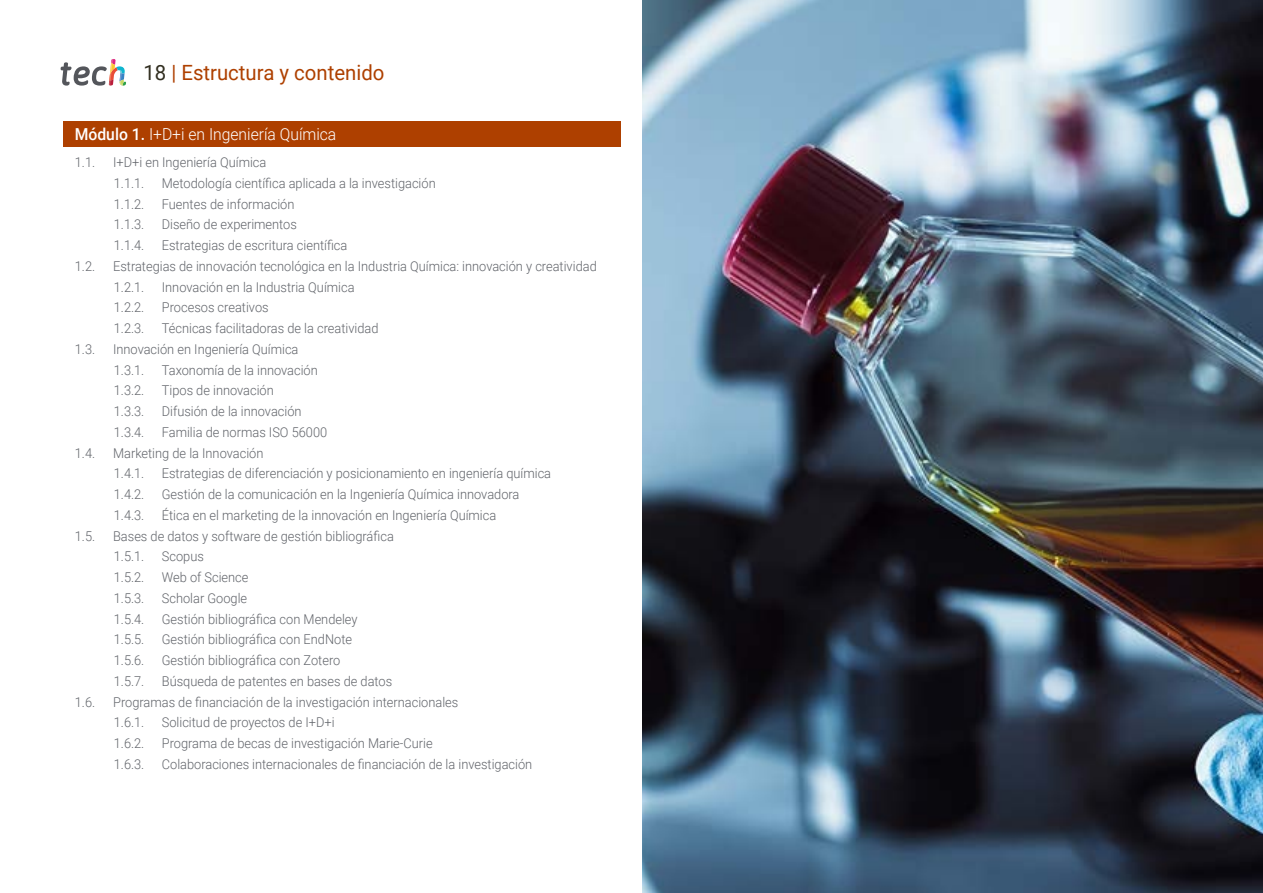
<style>
.page{position:relative;width:1263px;height:893px;background:#fff}
.page>*{position:absolute;margin:0;border:0;box-sizing:border-box;transform-origin:0 0}
.t1{font:21px "Roboto";color:#ae4000}
.t2{font:300 16.5px "Roboto";color:#fff;scale:.95 1}
.t3{font:300 13.5px/20.7px "Roboto";color:#61646a;scale:.95 1}
.s1{color:#312e20}
.s2{font-weight:500}
</style>
<div class="page">
<svg style="left:61px;top:59px;width:65px;height:27px"></svg>
<img style="left:642px;top:0;width:621px;height:893px">
<div style="left:64px;top:121px;width:557px;height:25px;background:#ae4000"></div>
<h1 class="t1" style="left:144px;top:57px;width:242px"><span class="s1">18</span> | Estructura y contenido</h1>
<p class="t2" style="left:75px;top:123px;width:277px"><span class="s2">Módulo 1.</span> I+D+i en Ingeniería Química</p>
<p class="t3" style="left:75px;top:151px;width:23px">1.1.</p>
<p class="t3" style="left:113px;top:151px;width:163px">I+D+i en Ingeniería Química<br>1.1.1.</p>
<p class="t3" style="left:162px;top:172px;width:290px">Metodología científica aplicada a la investigación</p>
<p class="t3" style="left:114px;top:193px;width:34px">1.1.2.</p>
<p class="t3" style="left:162px;top:193px;width:141px">Fuentes de información</p>
<p class="t3" style="left:114px;top:214px;width:34px">1.1.3.</p>
<p class="t3" style="left:162px;top:214px;width:144px">Diseño de experimentos</p>
<p class="t3" style="left:114px;top:234px;width:34px">1.1.4.</p>
<p class="t3" style="left:162px;top:234px;width:197px">Estrategias de escritura científica</p>
<p class="t3" style="left:75px;top:255px;width:23px">1.2.</p>
<p class="t3" style="left:113px;top:255px;width:511px">Estrategias de innovación tecnológica en la Industria Química: innovación y creatividad<br>1.2.1.</p>
<p class="t3" style="left:162px;top:276px;width:204px">Innovación en la Industria Química</p>
<p class="t3" style="left:114px;top:297px;width:34px">1.2.2.</p>
<p class="t3" style="left:162px;top:297px;width:114px">Procesos creativos</p>
<p class="t3" style="left:114px;top:317px;width:34px">1.2.3.</p>
<p class="t3" style="left:162px;top:317px;width:230px">Técnicas facilitadoras de la creatividad</p>
<p class="t3" style="left:75px;top:338px;width:23px">1.3.</p>
<p class="t3" style="left:113px;top:338px;width:197px">Innovación en Ingeniería Química<br>1.3.1.</p>
<p class="t3" style="left:162px;top:359px;width:166px">Taxonomía de la innovación</p>
<p class="t3" style="left:114px;top:380px;width:34px">1.3.2.</p>
<p class="t3" style="left:162px;top:380px;width:119px">Tipos de innovación</p>
<p class="t3" style="left:114px;top:400px;width:34px">1.3.3.</p>
<p class="t3" style="left:162px;top:400px;width:149px">Difusión de la innovación</p>
<p class="t3" style="left:114px;top:421px;width:34px">1.3.4.</p>
<p class="t3" style="left:162px;top:421px;width:176px">Familia de normas ISO 56000</p>
<p class="t3" style="left:75px;top:442px;width:23px">1.4.</p>
<p class="t3" style="left:113px;top:442px;width:160px">Marketing de la Innovación<br>1.4.1.</p>
<p class="t3" style="left:162px;top:463px;width:411px">Estrategias de diferenciación y posicionamiento en ingeniería química</p>
<p class="t3" style="left:114px;top:483px;width:34px">1.4.2.</p>
<p class="t3" style="left:162px;top:483px;width:378px">Gestión de la comunicación en la Ingeniería Química innovadora</p>
<p class="t3" style="left:114px;top:504px;width:34px">1.4.3.</p>
<p class="t3" style="left:162px;top:504px;width:354px">Ética en el marketing de la innovación en Ingeniería Química</p>
<p class="t3" style="left:75px;top:525px;width:23px">1.5.</p>
<p class="t3" style="left:113px;top:525px;width:297px">Bases de datos y software de gestión bibliográfica<br>1.5.1.</p>
<p class="t3" style="left:162px;top:546px;width:46px">Scopus</p>
<p class="t3" style="left:114px;top:566px;width:34px">1.5.2.</p>
<p class="t3" style="left:162px;top:566px;width:93px">Web of Science</p>
<p class="t3" style="left:114px;top:587px;width:34px">1.5.3.</p>
<p class="t3" style="left:162px;top:587px;width:91px">Scholar Google</p>
<p class="t3" style="left:114px;top:608px;width:34px">1.5.4.</p>
<p class="t3" style="left:162px;top:608px;width:208px">Gestión bibliográfica con Mendeley</p>
<p class="t3" style="left:114px;top:629px;width:34px">1.5.5.</p>
<p class="t3" style="left:162px;top:629px;width:202px">Gestión bibliográfica con EndNote</p>
<p class="t3" style="left:114px;top:649px;width:34px">1.5.6.</p>
<p class="t3" style="left:162px;top:649px;width:189px">Gestión bibliográfica con Zotero</p>
<p class="t3" style="left:114px;top:670px;width:34px">1.5.7.</p>
<p class="t3" style="left:162px;top:670px;width:244px">Búsqueda de patentes en bases de datos</p>
<p class="t3" style="left:75px;top:691px;width:23px">1.6.</p>
<p class="t3" style="left:113px;top:691px;width:365px">Programas de financiación de la investigación internacionales<br>1.6.1.</p>
<p class="t3" style="left:162px;top:712px;width:183px">Solicitud de proyectos de I+D+i</p>
<p class="t3" style="left:114px;top:732px;width:34px">1.6.2.</p>
<p class="t3" style="left:162px;top:732px;width:287px">Programa de becas de investigación Marie-Curie</p>
<p class="t3" style="left:114px;top:753px;width:34px">1.6.3.</p>
<p class="t3" style="left:162px;top:753px;width:391px">Colaboraciones internacionales de financiación de la investigación</p>
</div>
